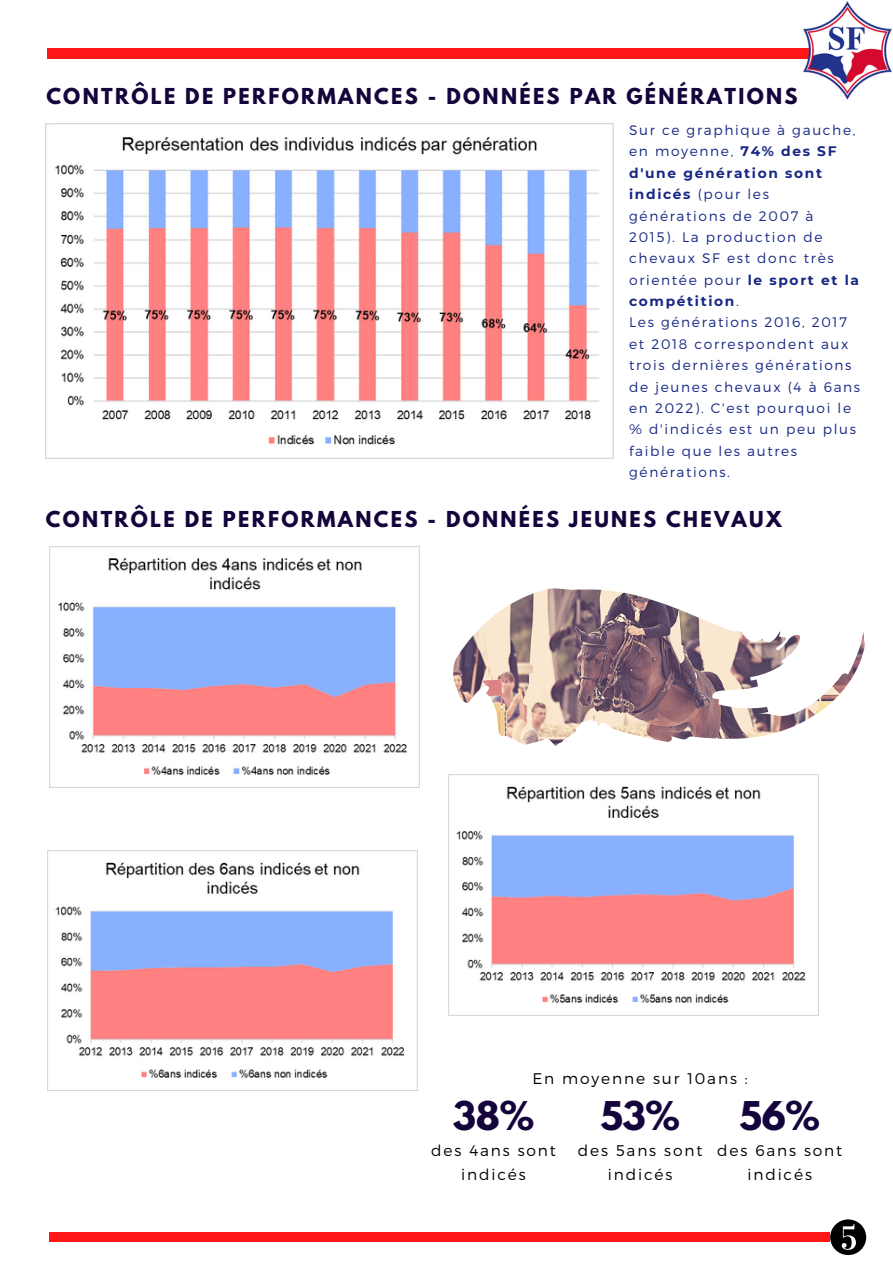
<style>
.page{position:relative;width:893px;height:1264px;background:#fff}
.page>*{position:absolute;margin:0;border:0;box-sizing:border-box;transform-origin:0 0}
.t1{font:700 35.1px "League Spartan";color:#14043b}
.t2{font:700 19.5px "League Spartan";letter-spacing:.12em;color:#14043b}
.t3{font:300 15.45px/23.7px "Montserrat";letter-spacing:.12em;color:#000;text-align:center}
.t4{font:300 13.8px/21.3px "Montserrat";letter-spacing:.12em;color:#172784}
.s1{font-weight:700}
</style>
<div class="page">
<div style="left:49px;top:1232px;width:780px;height:9px;background:#ff1616"></div>
<div style="left:47px;top:49px;width:812px;height:10px;background:#ff1616"></div>
<img style="left:801px;top:1px;width:91px;height:99px">
<img style="left:49px;top:547px;width:370px;height:240px">
<img style="left:448px;top:774px;width:370px;height:241px">
<img style="left:47px;top:850px;width:370px;height:240px">
<img style="left:453px;top:588px;width:411px;height:157px">
<img style="left:46px;top:123px;width:568px;height:335px">
<svg style="left:830px;top:1219px;width:36px;height:35px"></svg>
<h2 class="t2" style="left:46px;top:86px;width:752px">CONTRÔLE DE PERFORMANCES - DONNÉES PAR GÉNÉRATIONS</h2>
<p class="t4" style="left:629px;top:119px;width:232px">Sur ce graphique à gauche, en moyenne, <span class="s1">74% des SF d'une génération sont indicés</span> (pour les générations de 2007 à<br>2015). La production de chevaux SF est donc très orientée pour <span class="s1">le sport et la compétition</span>.<br>Les générations 2016, 2017 et 2018 correspondent aux trois dernières générations de jeunes chevaux (4 à 6ans en 2022). C'est pourquoi le % d'indicés est un peu plus faible que les autres générations.</p>
<h2 class="t2" style="left:46px;top:509px;width:737px">CONTRÔLE DE PERFORMANCES - DONNÉES JEUNES CHEVAUX</h2>
<p class="t3" style="left:532px;top:1065px;width:217px">En moyenne sur 10ans :</p>
<h1 class="t1" style="left:600px;top:1098px;width:81px">53%</h1>
<p class="t3" style="left:578px;top:1138px;width:126px">des 5ans sont indicés</p>
<h1 class="t1" style="left:453px;top:1098px;width:83px">38%</h1>
<p class="t3" style="left:431px;top:1138px;width:126px">des 4ans sont indicés</p>
<h1 class="t1" style="left:739px;top:1098px;width:82px">56%</h1>
<p class="t3" style="left:717px;top:1138px;width:126px">des 6ans sont indicés</p>
</div>
